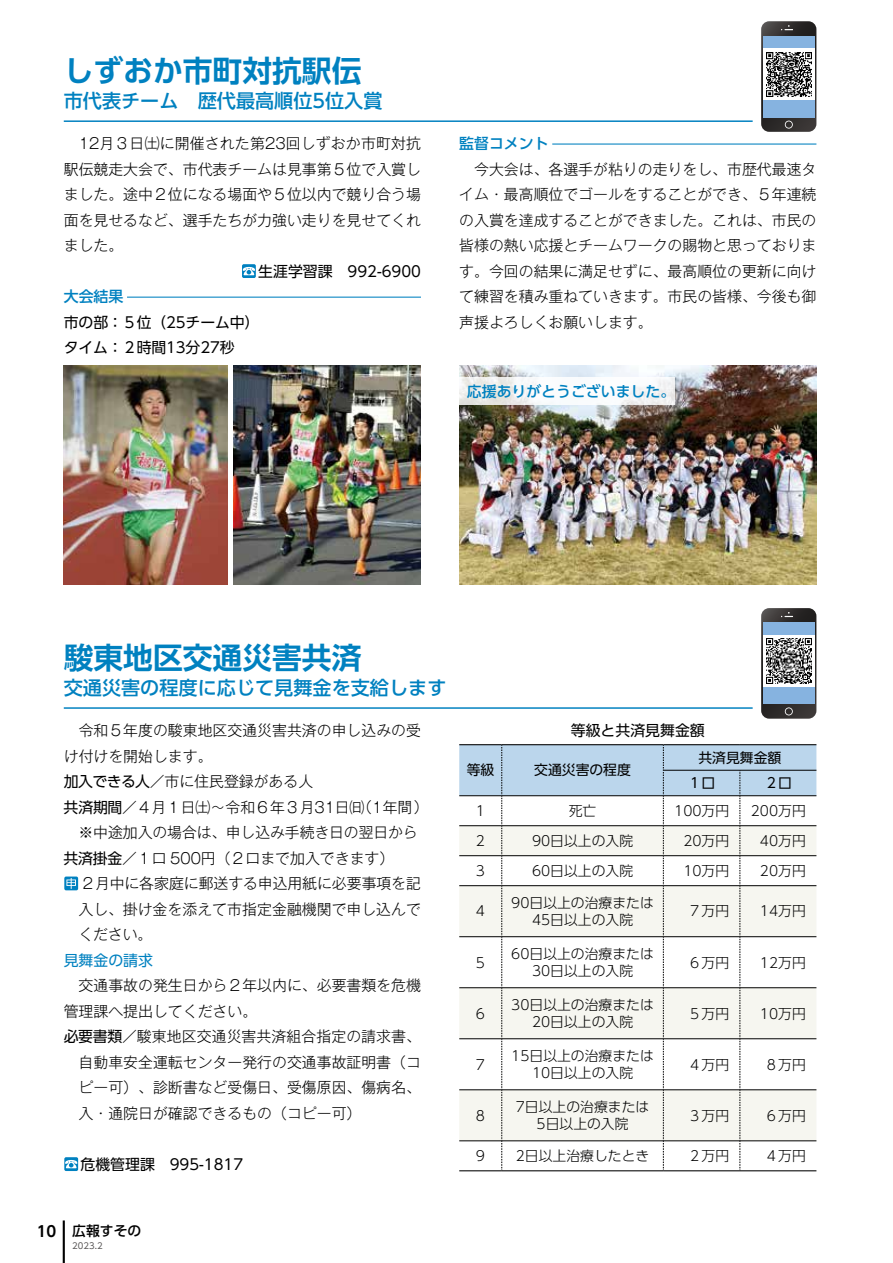
<style>
.page{position:relative;width:893px;height:1263px;background:#fff}
.page>*{position:absolute;margin:0;border:0;box-sizing:border-box;transform-origin:0 0}
.t1{font:700 29.7px "UD Shin Go Pro De";color:#0081c0}
.t2{font:500 19.2px "UD Shin Go Pro";color:#0081c0}
.t3{font:300 14.85px/25.5px "Gothic MB101 Pro";color:#000;text-align:justify}
.t4{font:14.85px/25.5px "UD Shin Go Pro";color:#000}
.t5{font:500 14.85px "UD Shin Go Pro";color:#0081c0}
.t6{font:14.85px "UD Shin Go Pro";color:#0081c0}
.t7{font:700 14.85px "UD Shin Go Pro De";color:#000}
.t8{font:300 13.8px/17px "UD Shin Go Pro";color:#000;text-align:center}
.t9{font:13.8px/25.5px "UD Shin Go Pro";color:#000}
.t10{font:500 13.8px "UD Shin Go Pro";color:#000}
.t11{font:8.55px "UD Shin Go Pro";color:#595757}
.s1{font-family:"UD Shin Go Pro";font-weight:400}
</style>
<div class="page">
<hr style="left:64px;top:297px;width:357px;height:1px;background:#0081c0">
<div style="left:60px;top:289px;width:67px;height:15px;background:#fff"></div>
<svg style="left:242px;top:264px;width:14px;height:14px"></svg>
<hr style="left:459px;top:144px;width:357px;height:1px;background:#0081c0">
<div style="left:455px;top:136px;width:97px;height:15px;background:#fff"></div>
<hr style="left:64px;top:120px;width:689px;height:2px;background:#0081c0">
<img style="left:459px;top:366px;width:357px;height:219px">
<img style="left:64px;top:366px;width:163px;height:219px">
<img style="left:234px;top:366px;width:187px;height:219px">
<svg style="left:761px;top:21px;width:55px;height:111px;background:#474748"></svg>
<div style="left:763px;top:36px;width:51px;height:81px;background:#86b3e0"></div>
<div style="left:763px;top:49px;width:51px;height:51px;background:#fff"></div>
<img style="left:766px;top:52px;width:45px;height:45px">
<svg style="left:64px;top:876px;width:14px;height:14px"></svg>
<svg style="left:64px;top:1157px;width:14px;height:14px"></svg>
<hr style="left:64px;top:707px;width:689px;height:2px;background:#0081c0">
<hr style="left:459px;top:744px;width:43px;height:1px;background:#000">
<hr style="left:502px;top:744px;width:161px;height:1px;background:#000">
<hr style="left:663px;top:744px;width:77px;height:1px;background:#000">
<hr style="left:740px;top:744px;width:76px;height:1px;background:#000">
<hr style="left:459px;top:1170px;width:43px;height:1px;background:#000">
<hr style="left:502px;top:1170px;width:161px;height:1px;background:#000">
<hr style="left:663px;top:1170px;width:77px;height:1px;background:#000">
<hr style="left:740px;top:1170px;width:76px;height:1px;background:#000">
<svg style="left:459px;top:745px;width:357px;height:425px"></svg>
<hr style="left:664px;top:770px;width:76px;height:1px;background:#000">
<hr style="left:740px;top:770px;width:76px;height:1px;background:#000">
<hr style="left:459px;top:795px;width:43px;height:1px;background:#000">
<hr style="left:502px;top:795px;width:161px;height:1px;background:#000">
<hr style="left:663px;top:795px;width:77px;height:1px;background:#000">
<hr style="left:740px;top:795px;width:76px;height:1px;background:#000">
<hr style="left:459px;top:825px;width:43px;height:1px;background:#000">
<hr style="left:502px;top:825px;width:161px;height:1px;background:#000">
<hr style="left:663px;top:825px;width:77px;height:1px;background:#000">
<hr style="left:740px;top:825px;width:76px;height:1px;background:#000">
<hr style="left:459px;top:855px;width:43px;height:1px;background:#000">
<hr style="left:502px;top:855px;width:161px;height:1px;background:#000">
<hr style="left:663px;top:855px;width:77px;height:1px;background:#000">
<hr style="left:740px;top:855px;width:76px;height:1px;background:#000">
<hr style="left:459px;top:885px;width:43px;height:1px;background:#000">
<hr style="left:502px;top:885px;width:161px;height:1px;background:#000">
<hr style="left:663px;top:885px;width:77px;height:1px;background:#000">
<hr style="left:740px;top:885px;width:76px;height:1px;background:#000">
<hr style="left:459px;top:936px;width:43px;height:1px;background:#000">
<hr style="left:502px;top:936px;width:161px;height:1px;background:#000">
<hr style="left:663px;top:936px;width:77px;height:1px;background:#000">
<hr style="left:740px;top:936px;width:76px;height:1px;background:#000">
<hr style="left:459px;top:987px;width:43px;height:1px;background:#000">
<hr style="left:502px;top:987px;width:161px;height:1px;background:#000">
<hr style="left:663px;top:987px;width:77px;height:1px;background:#000">
<hr style="left:740px;top:987px;width:76px;height:1px;background:#000">
<hr style="left:459px;top:1038px;width:43px;height:1px;background:#000">
<hr style="left:502px;top:1038px;width:161px;height:1px;background:#000">
<hr style="left:663px;top:1038px;width:77px;height:1px;background:#000">
<hr style="left:740px;top:1038px;width:76px;height:1px;background:#000">
<hr style="left:459px;top:1089px;width:43px;height:1px;background:#000">
<hr style="left:502px;top:1089px;width:161px;height:1px;background:#000">
<hr style="left:663px;top:1089px;width:77px;height:1px;background:#000">
<hr style="left:740px;top:1089px;width:76px;height:1px;background:#000">
<hr style="left:459px;top:1140px;width:43px;height:1px;background:#000">
<hr style="left:502px;top:1140px;width:161px;height:1px;background:#000">
<hr style="left:663px;top:1140px;width:77px;height:1px;background:#000">
<hr style="left:740px;top:1140px;width:76px;height:1px;background:#000">
<svg style="left:761px;top:608px;width:55px;height:111px;background:#464444"></svg>
<div style="left:763px;top:622px;width:51px;height:82px;background:#86b3e0"></div>
<svg style="left:763px;top:636px;width:51px;height:51px"></svg>
<img style="left:766px;top:639px;width:45px;height:45px">
<svg style="left:459px;top:377px;width:216px;height:28px"></svg>
<hr style="left:63px;top:1220px;width:2px;height:43px;background:#000">
<h1 class="t1" style="left:64px;top:47px;width:299px">しずおか市町対抗駅伝</h1>
<p class="t2" style="left:64px;top:85px;width:320px">市代表チーム　歴代最高順位5位入賞</p>
<p class="t3" style="left:64px;top:129px;width:359px">　12月３日㈯に開催された第23回しずおか市町対抗駅伝競走大会で、市代表チームは見事第５位で入賞しました。途中２位になる場面や５位以内で競り合う場面を見せるなど、選手たちが力強い走りを見せてくれました。</p>
<p class="t4" style="left:258px;top:258px;width:164px">生涯学習課　992-6900</p>
<p class="t5" style="left:64px;top:285px;width:61px">大会結果</p>
<p class="t4" style="left:64px;top:309px;width:197px">市の部：５位（25チーム中）タイム：２時間13分27秒</p>
<p class="t5" style="left:459px;top:131px;width:91px">監督コメント</p>
<p class="t3" style="left:459px;top:154px;width:359px">　今大会は、各選手が粘りの走りをし、市歴代最速タイム・最高順位でゴールをすることができ、５年連続の入賞を達成することができました。これは、市民の皆様の熱い応援とチームワークの賜物と思っております。今回の結果に満足せずに、最高順位の更新に向けて練習を積み重ねていきます。市民の皆様、今後も御声援よろしくお願いします。</p>
<p class="t5" style="left:467px;top:379px;width:210px">応援ありがとうございました。</p>
<h1 class="t1" style="left:64px;top:633px;width:299px">駿東地区交通災害共済</h1>
<p class="t2" style="left:64px;top:672px;width:384px">交通災害の程度に応じて見舞金を支給します</p>
<p class="t3" style="left:64px;top:715px;width:359px">　令和５年度の駿東地区交通災害共済の申し込みの受</p>
<p class="t3" style="left:64px;top:741px;width:150px">け付けを開始します。</p>
<p class="t3" style="left:64px;top:766px;width:251px"><span class="s1">加入できる人／</span>市に住民登録がある人</p>
<p class="t3" style="left:64px;top:792px;width:359px"><span class="s1">共済期間／</span>４月１日㈯～令和６年３月31日㈰(１年間)</p>
<p class="t3" style="left:79px;top:817px;width:341px">※中途加入の場合は、申し込み手続き日の翌日から</p>
<p class="t3" style="left:64px;top:843px;width:332px"><span class="s1">共済掛金／</span>１口 500円（２口まで加入できます）</p>
<p class="t3" style="left:80px;top:869px;width:342px">２月中に各家庭に郵送する申込用紙に必要事項を記</p>
<p class="t3" style="left:79px;top:894px;width:344px">入し、掛け金を添えて市指定金融機関で申し込んで</p>
<p class="t3" style="left:79px;top:920px;width:75px">ください。</p>
<p class="t6" style="left:64px;top:948px;width:91px">見舞金の請求</p>
<p class="t3" style="left:64px;top:971px;width:359px">　交通事故の発生日から２年以内に、必要書類を危機</p>
<p class="t3" style="left:64px;top:996px;width:195px">管理課へ提出してください。</p>
<p class="t3" style="left:64px;top:1022px;width:359px"><span class="s1">必要書類／</span>駿東地区交通災害共済組合指定の請求書、</p>
<p class="t3" style="left:79px;top:1047px;width:344px">自動車安全運転センター発行の交通事故証明書（コ</p>
<p class="t3" style="left:79px;top:1073px;width:344px">ピー可）、診断書など受傷日、受傷原因、傷病名、</p>
<p class="t3" style="left:79px;top:1098px;width:284px">入・通院日が確認できるもの（コピー可）</p>
<p class="t4" style="left:81px;top:1151px;width:164px">危機管理課　995-1817</p>
<p class="t7" style="left:37px;top:1219px;width:21px">10</p>
<p class="t10" style="left:72px;top:1220px;width:71px">広報すその</p>
<p class="t11" style="left:72px;top:1239px;width:32px">2023.2</p>
<p class="t4" style="left:571px;top:717px;width:135px">等級と共済見舞金額</p>
<p class="t9" style="left:467px;top:757px;width:29px">等級</p>
<p class="t9" style="left:534px;top:757px;width:98px">交通災害の程度</p>
<p class="t9" style="left:688px;top:744px;width:95px;text-indent:11px">共済見舞金額<br>１口</p>
<p class="t9" style="left:764px;top:770px;width:29px">２口</p>
<p class="t8" style="left:474px;top:802px;width:15px">１</p>
<p class="t8" style="left:569px;top:802px;width:29px">死亡</p>
<p class="t8" style="left:674px;top:802px;width:56px">100万円</p>
<p class="t8" style="left:751px;top:802px;width:56px">200万円</p>
<p class="t8" style="left:474px;top:832px;width:15px">２</p>
<p class="t8" style="left:532px;top:832px;width:103px">90日以上の入院</p>
<p class="t8" style="left:683px;top:832px;width:47px">20万円</p>
<p class="t8" style="left:760px;top:832px;width:47px">40万円</p>
<p class="t8" style="left:474px;top:862px;width:15px">３</p>
<p class="t8" style="left:532px;top:862px;width:103px">60日以上の入院</p>
<p class="t8" style="left:683px;top:862px;width:47px">10万円</p>
<p class="t8" style="left:760px;top:862px;width:47px">20万円</p>
<p class="t8" style="left:474px;top:902px;width:15px">４</p>
<p class="t8" style="left:511px;top:894px;width:144px">90日以上の治療または<br>45日以上の入院</p>
<p class="t8" style="left:688px;top:902px;width:43px">７万円</p>
<p class="t8" style="left:760px;top:902px;width:47px">14万円</p>
<p class="t8" style="left:474px;top:953px;width:15px">５</p>
<p class="t8" style="left:511px;top:945px;width:144px">60日以上の治療または<br>30日以上の入院</p>
<p class="t8" style="left:688px;top:953px;width:43px">６万円</p>
<p class="t8" style="left:760px;top:953px;width:47px">12万円</p>
<p class="t8" style="left:474px;top:1004px;width:15px">６</p>
<p class="t8" style="left:511px;top:996px;width:144px">30日以上の治療または<br>20日以上の入院</p>
<p class="t8" style="left:688px;top:1004px;width:43px">５万円</p>
<p class="t8" style="left:760px;top:1004px;width:47px">10万円</p>
<p class="t8" style="left:474px;top:1055px;width:15px">７</p>
<p class="t8" style="left:511px;top:1047px;width:144px">15日以上の治療または<br>10日以上の入院</p>
<p class="t8" style="left:688px;top:1055px;width:43px">４万円</p>
<p class="t8" style="left:764px;top:1055px;width:43px">８万円</p>
<p class="t8" style="left:474px;top:1106px;width:15px">８</p>
<p class="t8" style="left:516px;top:1098px;width:135px">7日以上の治療または<br>5日以上の入院</p>
<p class="t8" style="left:688px;top:1106px;width:43px">３万円</p>
<p class="t8" style="left:764px;top:1106px;width:43px">６万円</p>
<p class="t8" style="left:474px;top:1147px;width:15px">９</p>
<p class="t8" style="left:516px;top:1147px;width:135px">2日以上治療したとき</p>
<p class="t8" style="left:688px;top:1147px;width:43px">２万円</p>
<p class="t8" style="left:764px;top:1147px;width:43px">４万円</p>
</div>
